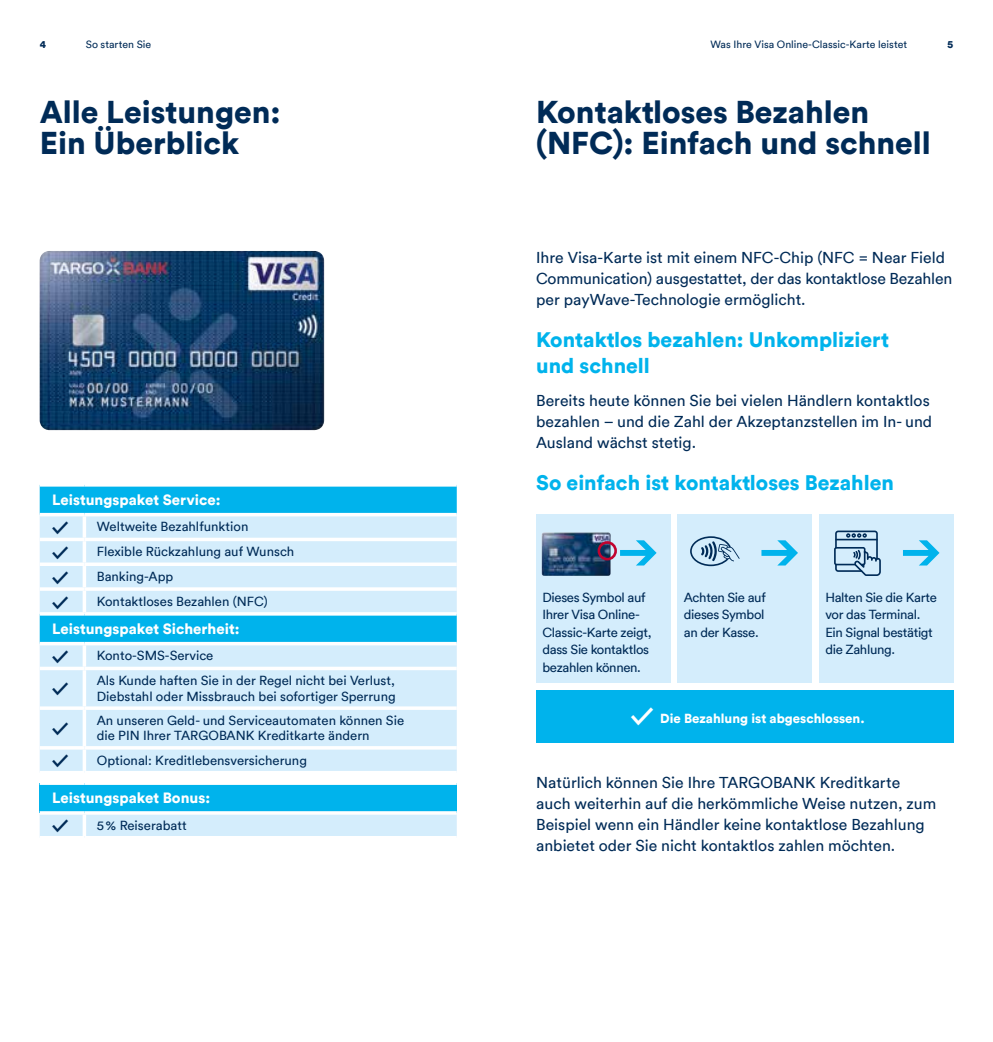
<style>
.page{position:relative;width:993px;height:1042px;background:#fff}
.page>*{position:absolute;margin:0;border:0;box-sizing:border-box;transform-origin:0 0}
.t1{font:900 31.5px/31.5px "Circular Pro TT";color:#002b57}
.t2{font:900 21px/26.2px "Circular Pro TT";color:#00b3ec}
.t3{font:900 17.5px "Circular Pro TT";color:#002b57}
.t4{font:15.75px/21px "Circular Pro TT";color:#002b57}
.t5{font:900 14.88px "Circular Pro TT";color:#fff}
.t6{font:13.12px/15.8px "Circular Pro TT";color:#002b57}
.t7{font:13.12px/17.5px "Circular Pro TT";letter-spacing:-.025em;color:#002b57}
.t8{font:900 13.12px "Circular Pro TT";color:#fff}
.t9{font:10.5px "Circular Pro TT";color:#002b57}
.t10{font:900 10.5px "Circular Pro TT";color:#002b57}
.s1{font-weight:900;font-size:17.5px}
.s2{font-size:24.5px}
</style>
<div class="page">
<div style="left:40px;top:487px;width:416px;height:26px;background:#00b3ec"></div>
<svg style="left:40px;top:516px;width:416px;height:255px;background:#bce6fa"></svg>
<hr style="left:83px;top:516px;width:3px;height:22px;background:#fff">
<hr style="left:83px;top:541px;width:3px;height:21px;background:#fff">
<hr style="left:83px;top:566px;width:3px;height:21px;background:#fff">
<hr style="left:83px;top:591px;width:3px;height:21px;background:#fff">
<hr style="left:83px;top:645px;width:3px;height:22px;background:#fff">
<hr style="left:83px;top:670px;width:3px;height:36px;background:#fff">
<hr style="left:83px;top:710px;width:3px;height:36px;background:#fff">
<hr style="left:83px;top:749px;width:3px;height:22px;background:#fff">
<hr style="left:40px;top:538px;width:44px;height:3px;background:#fff">
<hr style="left:84px;top:538px;width:372px;height:3px;background:#fff">
<svg style="left:40px;top:562px;width:44px;height:4px"></svg>
<svg style="left:84px;top:562px;width:372px;height:4px"></svg>
<hr style="left:40px;top:587px;width:44px;height:4px;background:#fff">
<hr style="left:84px;top:587px;width:372px;height:4px;background:#f7fbfe">
<hr style="left:40px;top:667px;width:44px;height:3px;background:#fff">
<hr style="left:84px;top:667px;width:372px;height:3px;background:#fff">
<svg style="left:40px;top:706px;width:44px;height:4px"></svg>
<svg style="left:84px;top:706px;width:372px;height:4px"></svg>
<hr style="left:40px;top:612px;width:44px;height:3px;background:#fff">
<hr style="left:84px;top:612px;width:372px;height:3px;background:#fff">
<hr style="left:40px;top:642px;width:44px;height:3px;background:#fff">
<hr style="left:84px;top:642px;width:372px;height:3px;background:#fff">
<hr style="left:40px;top:746px;width:44px;height:3px;background:#fff">
<hr style="left:84px;top:746px;width:372px;height:3px;background:#fff">
<svg style="left:40px;top:486px;width:44px;height:1px"></svg>
<svg style="left:84px;top:485px;width:372px;height:2px"></svg>
<div style="left:40px;top:783px;width:416px;height:30px;background:#00b3ec"></div>
<div style="left:40px;top:814px;width:416px;height:22px;background:#d4edfc"></div>
<hr style="left:83px;top:814px;width:3px;height:22px;background:#fff">
<hr style="left:40px;top:811px;width:44px;height:3px;background:#fff">
<hr style="left:84px;top:811px;width:372px;height:3px;background:#fff">
<svg style="left:40px;top:783px;width:44px;height:2px"></svg>
<svg style="left:84px;top:783px;width:372px;height:2px"></svg>
<img style="left:40px;top:251px;width:284px;height:179px">
<div style="left:536px;top:690px;width:416px;height:52px;background:#00b3ec"></div>
<div style="left:536px;top:514px;width:134px;height:168px;background:#d4edfc"></div>
<svg style="left:620px;top:540px;width:36px;height:25px"></svg>
<div style="left:677px;top:514px;width:134px;height:168px;background:#d4edfc"></div>
<svg style="left:761px;top:540px;width:36px;height:25px"></svg>
<div style="left:818px;top:514px;width:134px;height:168px;background:#d4edfc"></div>
<svg style="left:903px;top:540px;width:36px;height:25px"></svg>
<img style="left:541px;top:532px;width:69px;height:44px">
<div style="left:597px;top:541px;width:19px;height:19px;border:3px solid #c1032f;border-radius:50%"></div>
<svg style="left:690px;top:536px;width:49px;height:30px"></svg>
<svg style="left:834px;top:530px;width:46px;height:46px"></svg>
<p class="t9" style="left:86px;top:37px;width:67px">So starten Sie</p>
<p class="t9" style="left:710px;top:37px;width:198px">Was Ihre Visa Online-Classic-Karte leistet</p>
<p class="t10" style="left:40px;top:37px;width:8px">4</p>
<p class="t10" style="left:946px;top:37px;width:8px">5</p>
<h1 class="t1" style="left:40px;top:94px;width:242px">Alle Leistungen:<br>Ein Überblick</h1>
<p class="t5" style="left:52px;top:489px;width:170px">Leistungspaket Service:</p>
<p class="t6" style="left:52px;top:518px;width:198px"><span class="s1">✓</span> Weltweite Bezahlfunktion</p>
<p class="t6" style="left:52px;top:543px;width:244px"><span class="s1">✓</span> Flexible Rückzahlung auf Wunsch</p>
<p class="t6" style="left:52px;top:568px;width:123px"><span class="s1">✓</span> Banking-App</p>
<p class="t6" style="left:52px;top:593px;width:217px"><span class="s1">✓</span> Kontaktloses Bezahlen (NFC)</p>
<p class="t5" style="left:52px;top:618px;width:189px">Leistungspaket Sicherheit:</p>
<p class="t6" style="left:52px;top:647px;width:163px"><span class="s1">✓</span> Konto-SMS-Service</p>
<p class="t3" style="left:52px;top:677px;width:18px">✓</p>
<p class="t6" style="left:97px;top:672px;width:300px">Als Kunde haften Sie in der Regel nicht bei Verlust,<br>Diebstahl oder Missbrauch bei sofortiger Sperrung</p>
<p class="t3" style="left:52px;top:717px;width:18px">✓</p>
<p class="t6" style="left:97px;top:711px;width:309px">An unseren Geld- und Serviceautomaten können Sie die PIN Ihrer TARGOBANK Kreditkarte ändern</p>
<p class="t6" style="left:52px;top:751px;width:256px"><span class="s1">✓</span> Optional: Kreditlebensversicherung</p>
<p class="t5" style="left:52px;top:787px;width:159px">Leistungspaket Bonus:</p>
<p class="t6" style="left:52px;top:817px;width:136px"><span class="s1">✓</span> 5% Reiserabatt</p>
<h1 class="t1" style="left:536px;top:94px;width:396px">Kontaktloses Bezahlen (NFC): Einfach und schnell</h1>
<p class="t4" style="left:536px;top:246px;width:417px">Ihre Visa-Karte ist mit einem NFC-Chip (NFC = Near Field<br>Communication) ausgestattet, der das kontaktlose Bezahlen per payWave-Technologie ermöglicht.</p>
<h2 class="t2" style="left:536px;top:325px;width:354px">Kontaktlos bezahlen: Unkompliziert und schnell</h2>
<p class="t4" style="left:536px;top:389px;width:397px">Bereits heute können Sie bei vielen Händlern kontaktlos bezahlen – und die Zahl der Akzeptanzstellen im In- und<br>Ausland wächst stetig.</p>
<h2 class="t2" style="left:536px;top:469px;width:359px">So einfach ist kontaktloses Bezahlen</h2>
<p class="t7" style="left:542px;top:588px;width:111px">Dieses Symbol auf<br>Ihrer Visa Online-<br>Classic-Karte zeigt, dass Sie kontaktlos bezahlen können.</p>
<p class="t6" style="left:683px;top:588px;width:83px;line-height:17.5px;text-align:justify">Achten Sie auf dieses Symbol an der Kasse.</p>
<p class="t7" style="left:825px;top:588px;width:113px">Halten Sie die Karte vor das Terminal.<br>Ein Signal bestätigt die Zahlung.</p>
<p class="t8" style="left:630px;top:709px;width:235px"><span class="s2">✓</span> Die Bezahlung ist abgeschlossen.</p>
<p class="t4" style="left:536px;top:771px;width:401px">Natürlich können Sie Ihre TARGOBANK Kreditkarte auch weiterhin auf die herkömmliche Weise nutzen, zum Beispiel wenn ein Händler keine kontaktlose Bezahlung anbietet oder Sie nicht kontaktlos zahlen möchten.</p>
</div>
